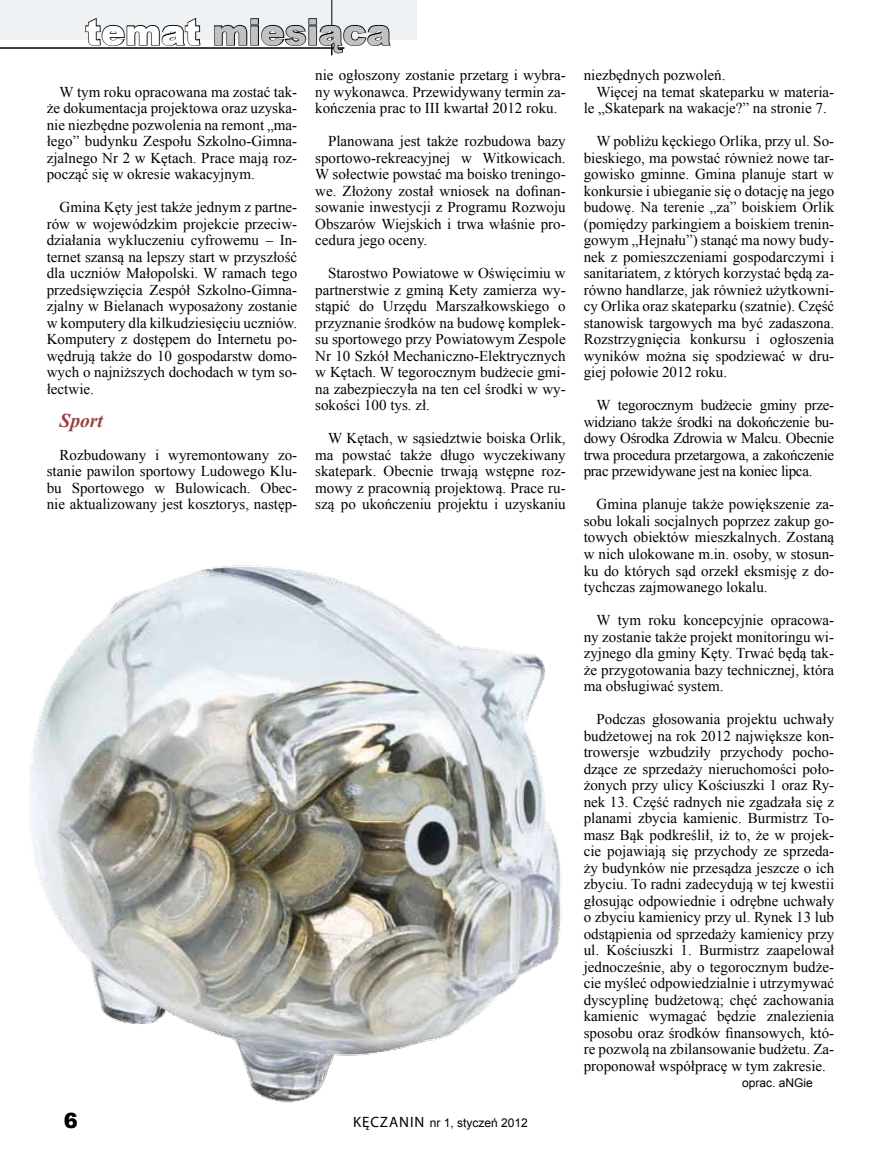
<style>
.page{position:relative;width:881px;height:1157px;background:#fff}
.page>*{position:absolute;margin:0;border:0;box-sizing:border-box;transform-origin:0 0}
.t1{font:900 36px "Arial";color:#c0c1c2}
.t2{font:900 21px "Arial";color:#000}
.t3{font:italic 700 19.5px "Times New Roman";color:#9b403e}
.t4{font:15px/16.5px "Times New Roman";color:#000;text-align:justify}
.t5{font:12px "Arial";color:#000}
.s1{color:#fff}
.s2{font-family:"Myriad Pro";font-size:15px}
</style>
<div class="page">
<img style="left:29px;top:565px;width:533px;height:538px">
<div style="left:0;top:0;width:417px;height:39px;background:#eef2f4"></div>
<hr style="left:331px;top:0;width:1px;height:55px;background:#000">
<hr style="left:0;top:48px;width:344px;height:1px;background:#000">
<svg style="left:85px;top:17px;width:116px;height:29px"></svg>
<svg style="left:213px;top:18px;width:179px;height:36px"></svg>
<h1 class="t1" style="left:85px;top:6px;width:307px"><span class="s1">temat</span> miesiąca</h1>
<p class="t4" style="left:47px;top:83px;width:252px;text-indent:13px">W tym roku opracowana ma zostać tak&shy;że dokumentacja projektowa oraz uzyska&shy;nie niezbędne pozwolenia na remont „ma&shy;łego” budynku Zespołu Szkolno-Gimna&shy;zjalnego Nr 2 w Kętach. Prace mają roz&shy;począć się w okresie wakacyjnym.</p>
<p class="t4" style="left:47px;top:199px;width:252px;text-indent:13px">Gmina Kęty jest także jednym z partne&shy;rów w wojewódzkim projekcie przeciw&shy;działania wykluczeniu cyfrowemu – In&shy;ternet szansą na lepszy start w przyszłość dla uczniów Małopolski. W ramach tego przedsięwzięcia Zespół Szkolno-Gimna&shy;zjalny w Bielanach wyposażony zostanie w komputery dla kilkudziesięciu uczniów.<br>Komputery z dostępem do Internetu po&shy;wędrują także do 10 gospodarstw domo&shy;wych o najniższych dochodach w tym so&shy;łectwie.</p>
<h3 class="t3" style="left:60px;top:407px;width:45px">Sport</h3>
<p class="t4" style="left:47px;top:446px;width:252px;text-indent:13px">Rozbudowany i wyremontowany zo&shy;stanie pawilon sportowy Ludowego Klu&shy;bu Sportowego w Bulowicach. Obec&shy;nie aktualizowany jest kosztorys, następ-</p>
<p class="t4" style="left:315px;top:67px;width:252px">nie ogłoszony zostanie przetarg i wybra&shy;ny wykonawca. Przewidywany termin za&shy;kończenia prac to III kwartał 2012 roku.</p>
<p class="t4" style="left:315px;top:133px;width:252px;text-indent:13px">Planowana jest także rozbudowa bazy sportowo-rekreacyjnej w Witkowicach.<br>W sołectwie powstać ma boisko treningo&shy;we. Złożony został wniosek na dofinan&shy;sowanie inwestycji z Programu Rozwoju Obszarów Wiejskich i trwa właśnie pro&shy;cedura jego oceny.</p>
<p class="t4" style="left:315px;top:265px;width:252px;text-indent:13px">Starostwo Powiatowe w Oświęcimiu w partnerstwie z gminą Kety zamierza wy&shy;stąpić do Urzędu Marszałkowskiego o przyznanie środków na budowę komplek&shy;su sportowego przy Powiatowym Zespole Nr 10 Szkół Mechaniczno-Elektrycznych w Kętach. W tegorocznym budżecie gmi&shy;na zabezpieczyła na ten cel środki w wy&shy;sokości 100 tys. zł.</p>
<p class="t4" style="left:315px;top:430px;width:252px;text-indent:13px">W Kętach, w sąsiedztwie boiska Orlik, ma powstać także długo wyczekiwany skatepark. Obecnie trwają wstępne roz&shy;mowy z pracownią projektową. Prace ru&shy;szą po ukończeniu projektu i uzyskaniu</p>
<h2 class="t2" style="left:64px;top:1105px;width:16px">6</h2>
<p class="t5" style="left:353px;top:1115px;width:176px"><span class="s2">KĘCZANIN</span> nr 1, styczeń 2012</p>
<p class="t4" style="left:583px;top:67px;width:143px">niezbędnych pozwoleń.</p>
<p class="t4" style="left:596px;top:83px;width:239px">Więcej na temat skateparku w materia-</p>
<p class="t4" style="left:583px;top:100px;width:244px">le „Skatepark na wakacje?” na stronie 7.</p>
<p class="t4" style="left:583px;top:133px;width:252px;text-indent:13px">W pobliżu kęckiego Orlika, przy ul. So&shy;bieskiego, ma powstać również nowe tar&shy;gowisko gminne. Gmina planuje start w konkursie i ubieganie się o dotację na jego budowę. Na terenie „za” boiskiem Orlik (pomiędzy parkingiem a boiskiem trenin&shy;gowym „Hejnału”) stanąć ma nowy budy&shy;nek z pomieszczeniami gospodarczymi i sanitariatem, z których korzystać będą za&shy;równo handlarze, jak również użytkowni&shy;cy Orlika oraz skateparku (szatnie). Część stanowisk targowych ma być zadaszona.<br>Rozstrzygnięcia konkursu i ogłoszenia wyników można się spodziewać w dru&shy;giej połowie 2012 roku.</p>
<p class="t4" style="left:583px;top:397px;width:252px;text-indent:13px">W tegorocznym budżecie gminy prze&shy;widziano także środki na dokończenie bu&shy;dowy Ośrodka Zdrowia w Malcu. Obecnie trwa procedura przetargowa, a zakończenie prac przewidywane jest na koniec lipca.</p>
<p class="t4" style="left:583px;top:496px;width:252px;text-indent:13px">Gmina planuje także powiększenie za&shy;sobu lokali socjalnych poprzez zakup go&shy;towych obiektów mieszkalnych. Zostaną w nich ulokowane m.in. osoby, w stosun&shy;ku do których sąd orzekł eksmisję z do&shy;tychczas zajmowanego lokalu.</p>
<p class="t4" style="left:583px;top:611px;width:252px;text-indent:13px">W tym roku koncepcyjnie opracowa&shy;ny zostanie także projekt monitoringu wi&shy;zyjnego dla gminy Kęty. Trwać będą tak&shy;że przygotowania bazy technicznej, która ma obsługiwać system.</p>
<p class="t4" style="left:583px;top:710px;width:252px;text-indent:13px">Podczas głosowania projektu uchwały budżetowej na rok 2012 największe kon&shy;trowersje wzbudziły przychody pocho&shy;dzące ze sprzedaży nieruchomości poło&shy;żonych przy ulicy Kościuszki 1 oraz Ry&shy;nek 13. Część radnych nie zgadzała się z planami zbycia kamienic. Burmistrz To&shy;masz Bąk podkreślił, iż to, że w projek&shy;cie pojawiają się przychody ze sprzeda&shy;ży budynków nie przesądza jeszcze o ich zbyciu. To radni zadecydują w tej kwestii głosując odpowiednie i odrębne uchwały o zbyciu kamienicy przy ul. Rynek 13 lub odstąpienia od sprzedaży kamienicy przy ul. Kościuszki 1. Burmistrz zaapelował jednocześnie, aby o tegorocznym budże&shy;cie myśleć odpowiedzialnie i utrzymywać dyscyplinę budżetową; chęć zachowania kamienic wymagać będzie znalezienia sposobu oraz środków finansowych, któ&shy;re pozwolą na zbilansowanie budżetu. Za&shy;proponował współpracę w tym zakresie.</p>
<p class="t5" style="left:741px;top:1075px;width:72px">oprac. aNGie</p>
</div>
